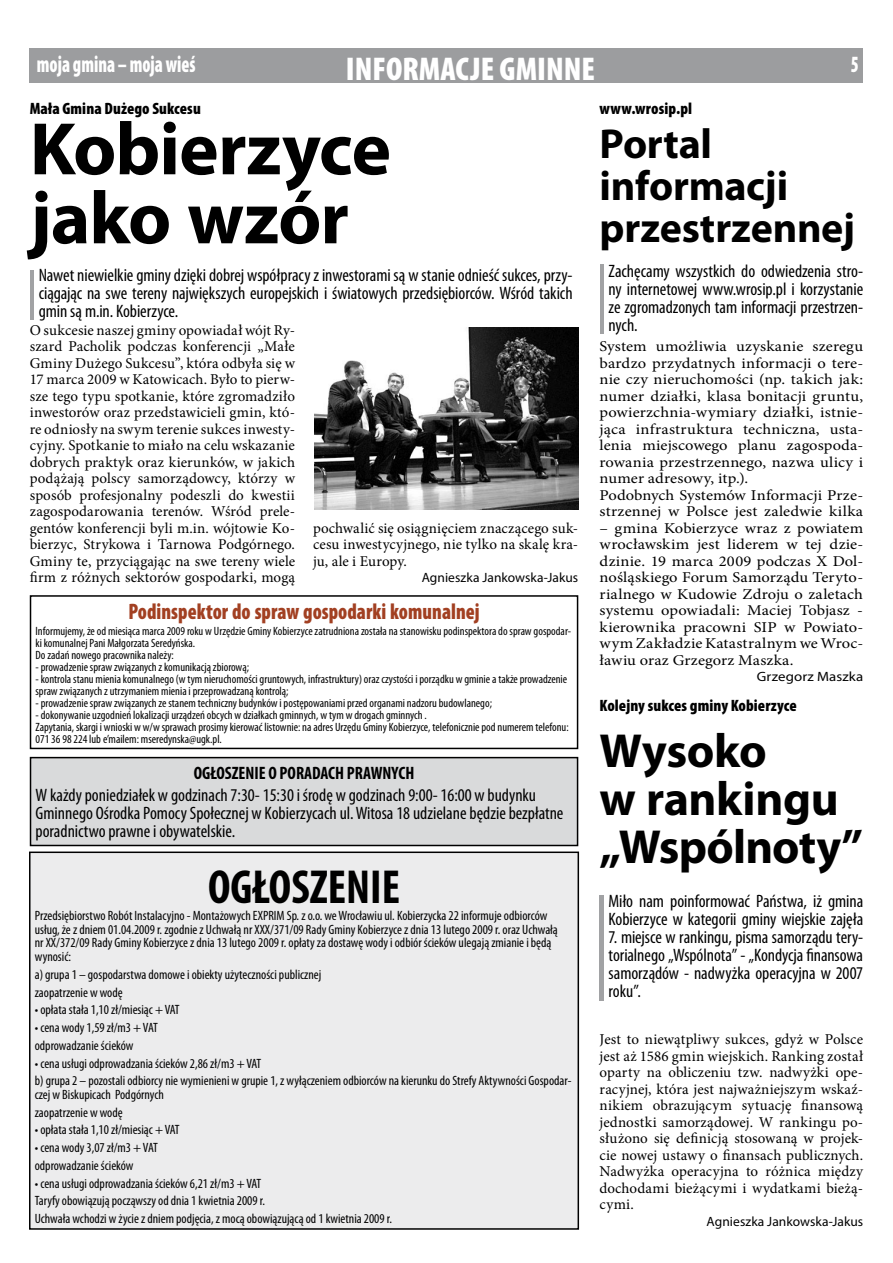
<style>
.page{position:relative;width:893px;height:1263px;background:#fff}
.page>*{position:absolute;margin:0;border:0;box-sizing:border-box;transform-origin:0 0}
.t1{font:700 75px/69px "Myriad Pro";letter-spacing:-.015em;color:#000}
.t2{font:700 48px/48px "Myriad Pro";letter-spacing:-.01em;color:#000}
.t3{font:700 condensed 48px "Myriad Pro";color:#000}
.t4{font:700 42px/42px "Myriad Pro";letter-spacing:-.005em;color:#000}
.t5{font:900 condensed 33px "Myriad Pro";color:#fff}
.t6{font:900 condensed 23.4px "Myriad Pro";color:#fff;scale:.77 1}
.t7{font:900 condensed 22.5px "Myriad Pro";color:#a24022;scale:.9 1}
.t8{font:condensed 18px/18px "Myriad Pro";color:#000;text-align:justify}
.t9{font:700 condensed 18px "Myriad Pro";color:#000}
.t10{font:900 condensed 16.5px "Myriad Pro";letter-spacing:.005em;color:#000}
.t11{font:15px/16.5px "Minion Pro";letter-spacing:.005em;color:#000;text-align:justify}
.t12{font:15px/16.5px "Minion Pro";letter-spacing:.005em;color:#000;scale:1.1 1}
.t13{font:condensed 13.5px/17.7px "Myriad Pro";color:#000}
.t14{font:13.5px "Myriad Pro";letter-spacing:.005em;color:#000}
.t15{font:13.5px "Myriad Pro";letter-spacing:.005em;color:#000;scale:1.1 1}
.t16{font:condensed 12px/12px "Myriad Pro";color:#000}
</style>
<div class="page">
<hr style="left:600px;top:895px;width:4px;height:105px;background:#a1a2a4">
<hr style="left:30px;top:270px;width:4px;height:50px;background:#a1a2a4">
<img style="left:315px;top:327px;width:263px;height:182px">
<div style="left:30px;top:852px;width:548px;height:377px;background:#ececed"></div>
<div style="left:29px;top:851px;width:550px;height:379px;border:2px solid #000"></div>
<hr style="left:600px;top:264px;width:3px;height:70px;background:#a1a2a4">
<div style="left:31px;top:758px;width:547px;height:87px;background:#d9dadb"></div>
<div style="left:30px;top:757px;width:548px;height:89px;border:2px solid #000"></div>
<div style="left:30px;top:595px;width:548px;height:154px;border:2px solid #000"></div>
<div style="left:30px;top:49px;width:833px;height:34px;background:#9c9d9f"></div>
<h3 class="t6" style="left:37px;top:50px;width:208px">moja gmina – moja wieś</h3>
<h3 class="t5" style="left:346px;top:48px;width:251px">INFORMACJE GMINNE</h3>
<p class="t10" style="left:30px;top:98px;width:173px">Mała Gmina Dużego Sukcesu</p>
<h1 class="t1" style="left:30px;top:112px;width:363px">Kobierzyce jako wzór</h1>
<p class="t8" style="left:39px;top:266px;width:535px">Nawet niewielkie gminy dzięki dobrej współpracy z inwestorami są w stanie odnieść sukces, przy&shy;ciągając na swe tereny największych europejskich i światowych przedsiębiorców. Wśród takich gmin są m.in. Kobierzyce.</p>
<p class="t11" style="left:30px;top:322px;width:267px">O sukcesie naszej gminy opowiadał wójt Ry&shy;szard Pacholik podczas konferencji „Małe Gminy Dużego Sukcesu”, która odbyła się w 17 marca 2009 w Katowicach. Było to pierw&shy;sze tego typu spotkanie, które zgromadziło inwestorów oraz przedstawicieli gmin, któ&shy;re odniosły na swym terenie sukces inwesty&shy;cyjny. Spotkanie to miało na celu wskazanie dobrych praktyk oraz kierunków, w jakich podążają polscy samorządowcy, którzy w sposób profesjonalny podeszli do kwestii zagospodarowania terenów. Wśród prele&shy;gentów konferencji byli m.in. wójtowie Ko&shy;bierzyc, Strykowa i Tarnowa Podgórnego.<br>Gminy te, przyciągając na swe tereny wiele firm z różnych sektorów gospodarki, mogą</p>
<p class="t11" style="left:313px;top:520px;width:267px">pochwalić się osiągnięciem znaczącego suk&shy;cesu inwestycyjnego, nie tylko na skalę kra&shy;ju, ale i Europy.</p>
<p class="t14" style="left:422px;top:569px;width:158px">Agnieszka Jankowska-Jakus</p>
<h3 class="t7" style="left:128px;top:597px;width:392px">Podinspektor do spraw gospodarki komunalnej</h3>
<p class="t16" style="left:36px;top:625px;width:537px">Informujemy, że od miesiąca marca 2009 roku w Urzędzie Gminy Kobierzyce zatrudniona została na stanowisku podinspektora do spraw gospodar&shy;ki komunalnej Pani Małgorzata Seredyńska.<br>Do zadań nowego pracownika należy:</p>
<p class="t16" style="left:36px;top:661px;width:215px">- prowadzenie spraw związanych z komunikacją zbiorową;</p>
<p class="t16" style="left:36px;top:673px;width:533px">- kontrola stanu mienia komunalnego (w tym nieruchomości gruntowych, infrastruktury) oraz czystości i porządku w gminie a także prowadzenie spraw związanych z utrzymaniem mienia i przeprowadzaną kontrolą;</p>
<p class="t16" style="left:36px;top:697px;width:458px">- prowadzenie spraw związanych ze stanem techniczny budynków i postępowaniami przed organami nadzoru budowlanego;</p>
<p class="t16" style="left:36px;top:709px;width:535px">- dokonywanie uzgodnień lokalizacji urządzeń obcych w działkach gminnych, w tym w drogach gminnych .<br>Zapytania, skargi i wnioski w w/w sprawach prosimy kierować listownie: na adres Urzędu Gminy Kobierzyce, telefonicznie pod numerem telefonu:<br>071 36 98 224 lub e’mailem: mseredynska@ugk.pl.</p>
<p class="t9" style="left:194px;top:762px;width:222px">OGŁOSZENIE O PORADACH PRAWNYCH</p>
<p class="t8" style="left:36px;top:786px;width:529px;text-align:left">W każdy poniedziałek w godzinach 7:30- 15:30 i środę w godzinach 9:00- 16:00 w budynku<br>Gminnego Ośrodka Pomocy Społecznej w Kobierzycach ul.Witosa 18 udzielane będzie bezpłatne poradnictwo prawne i obywatelskie.</p>
<h2 class="t3" style="left:208px;top:857px;width:193px">OGŁOSZENIE</h2>
<p class="t13" style="left:35px;top:909px;width:525px;line-height:13.5px">Przedsiębiorstwo Robót Instalacyjno - Montażowych EXPRIM Sp. z o.o. weWrocławiu ul. Kobierzycka 22 informuje odbiorców usług, że z dniem 01.04.2009 r. zgodnie z Uchwałą nr XXX/371/09 Rady Gminy Kobierzyce z dnia 13 lutego 2009 r. oraz Uchwałą nr XX/372/09 Rady Gminy Kobierzyce z dnia 13 lutego 2009 r. opłaty za dostawę wody i odbiór ścieków ulegają zmianie i będą wynosić:</p>
<p class="t13" style="left:35px;top:965px;width:288px">a) grupa 1 – gospodarstwa domowe i obiekty użyteczności publicznej zaopatrzenie w wodę</p>
<p class="t13" style="left:35px;top:1001px;width:146px">• opłata stała 1,10 zł/miesiąc +VAT</p>
<p class="t13" style="left:35px;top:1018px;width:125px">• cena wody 1,59 zł/m3 +VAT odprowadzanie ścieków</p>
<p class="t13" style="left:35px;top:1054px;width:538px">• cena usługi odprowadzania ścieków 2,86 zł/m3 +VAT<br>b) grupa 2 – pozostali odbiorcy nie wymienieni w grupie 1, z wyłączeniem odbiorców na kierunku do Strefy Aktywności Gospodar-</p>
<p class="t13" style="left:35px;top:1085px;width:131px">czej w Biskupicach Podgórnych zaopatrzenie w wodę</p>
<p class="t13" style="left:35px;top:1121px;width:146px">• opłata stała 1,10 zł/miesiąc +VAT</p>
<p class="t13" style="left:35px;top:1138px;width:125px">• cena wody 3,07 zł/m3 +VAT odprowadzanie ścieków</p>
<p class="t13" style="left:35px;top:1174px;width:359px">• cena usługi odprowadzania ścieków 6,21 zł/m3 +VAT<br>Taryfy obowiązują począwszy od dnia 1 kwietnia 2009 r.<br>Uchwała wchodzi w życie z dniem podjęcia, z mocą obowiązującą od 1 kwietnia 2009 r.</p>
<p class="t10" style="left:600px;top:98px;width:94px">www.wrosip.pl</p>
<h3 class="t4" style="left:600px;top:121px;width:257px">Portal informacji przestrzennej</h3>
<p class="t8" style="left:609px;top:262px;width:256px">Zachęcamy wszystkich do odwiedzenia stro&shy;ny internetowej www.wrosip.pl i korzystanie ze zgromadzonych tam informacji przestrzen&shy;nych.</p>
<p class="t12" style="left:600px;top:338px;width:241px">System umożliwia uzyskanie szeregu bardzo przydatnych informacji o tere&shy;nie czy nieruchomości (np. takich jak: numer działki, klasa bonitacji gruntu, powierzchnia-wymiary działki, istnie&shy;jąca infrastruktura techniczna, usta&shy;lenia miejscowego planu zagospoda&shy;rowania przestrzennego, nazwa ulicy i numer adresowy, itp.).<br>Podobnych Systemów Informacji Prze&shy;strzennej w Polsce jest zaledwie kilka</p>
<p class="t12" style="left:600px;top:520px;width:241px;text-align:justify">– gmina Kobierzyce wraz z powiatem wrocławskim jest liderem w tej dzie&shy;dzinie. 19 marca 2009 podczas X Dol&shy;nośląskiego Forum Samorządu Teryto&shy;rialnego w Kudowie Zdroju o zaletach systemu opowiadali: Maciej Tobjasz - kierownika pracowni SIP w Powiato&shy;wym Zakładzie Katastralnym we Wroc&shy;ławiu oraz Grzegorz Maszka.</p>
<p class="t15" style="left:757px;top:668px;width:98px">Grzegorz Maszka</p>
<p class="t10" style="left:600px;top:695px;width:199px">Kolejny sukces gminy Kobierzyce</p>
<h2 class="t2" style="left:600px;top:725px;width:265px">Wysoko<br>w rankingu „Wspólnoty”</h2>
<p class="t8" style="left:609px;top:892px;width:256px">Miło nam poinformować Państwa, iż gmina<br>Kobierzyce w kategorii gminy wiejskie zajęła</p>
<p class="t8" style="left:609px;top:928px;width:256px">7. miejsce w rankingu, pisma samorządu tery&shy;torialnego „Wspólnota” - „Kondycja finansowa samorządów - nadwyżka operacyjna w 2007 roku”.</p>
<p class="t11" style="left:600px;top:1031px;width:265px">Jest to niewątpliwy sukces, gdyż w Polsce jest aż 1586 gmin wiejskich. Ranking został oparty na obliczeniu tzw. nadwyżki ope&shy;racyjnej, która jest najważniejszym wskaź&shy;nikiem obrazującym sytuację finansową jednostki samorządowej. W rankingu po&shy;służono się definicją stosowaną w projek&shy;cie nowej ustawy o finansach publicznych.<br>Nadwyżka operacyjna to różnica między dochodami bieżącymi i wydatkami bieżą&shy;cymi.</p>
<p class="t14" style="left:707px;top:1213px;width:158px">Agnieszka Jankowska-Jakus</p>
</div>
